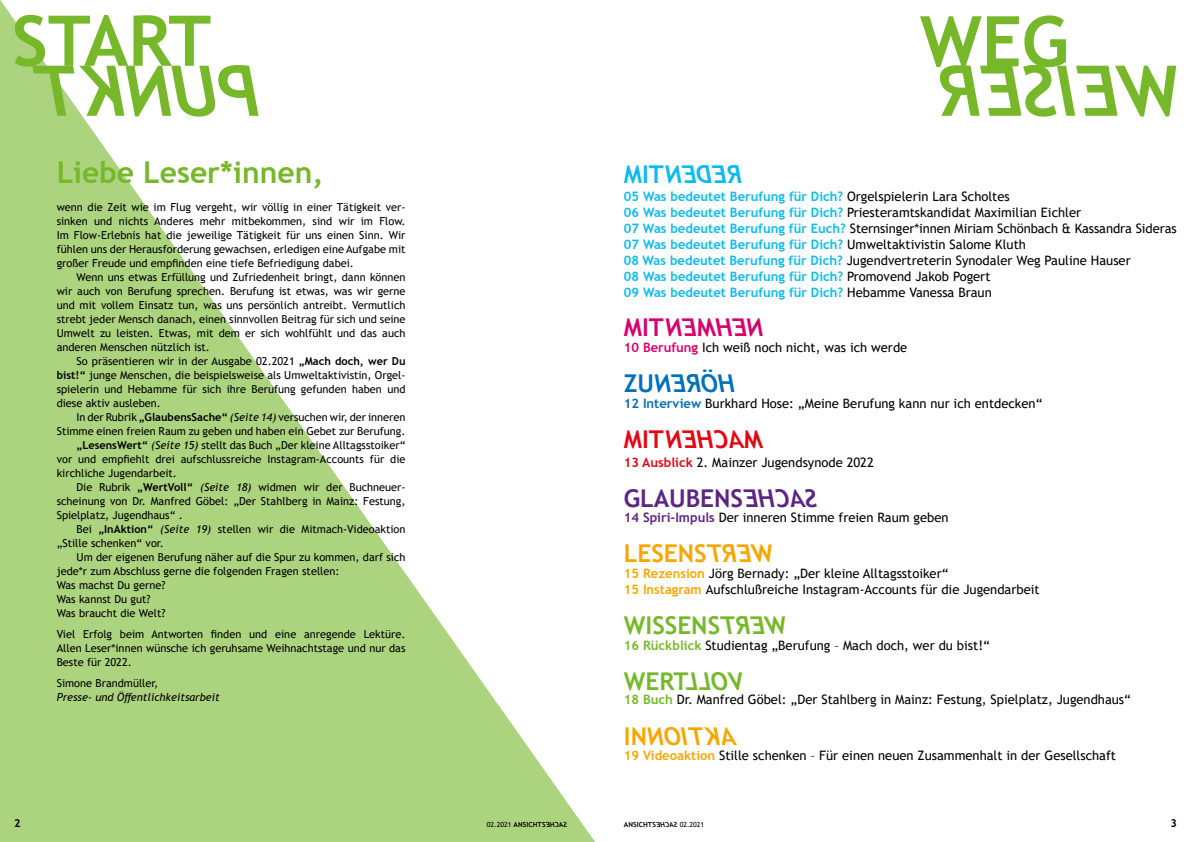
<style>
.page{position:relative;width:1191px;height:842px;background:#fff}
.page>*{position:absolute;margin:0;border:0;box-sizing:border-box;transform-origin:0 0}
.t1{font:700 70px "Trebuchet MS";color:#76b82a}
.t2{font:700 30px "Trebuchet MS";color:#76b82a}
.t3{font:700 24.5px "Trebuchet MS";color:#76b82a}
.t4{font:700 24.5px "Trebuchet MS";color:#5c2483}
.t5{font:700 24.5px "Trebuchet MS";color:#f7a600}
.t6{font:700 24.5px "Trebuchet MS";color:#0bbbef}
.t7{font:700 24.5px "Trebuchet MS";color:#d7006e}
.t8{font:700 24.5px "Trebuchet MS";color:#e30613}
.t9{font:700 24.5px "Trebuchet MS";color:#006fb9}
.t10{font:13px/16px "Trebuchet MS";color:#000}
.t11{font:11px/14px "Trebuchet MS";color:#000;text-align:justify}
.t12{font:italic 11px "Trebuchet MS";color:#000}
.t13{font:700 11px "Trebuchet MS";color:#000}
.t14{font:700 7px "Trebuchet MS";letter-spacing:.01em;color:#000}
.t15{font:7px "Trebuchet MS";color:#000}
.s1{font-weight:700}
.s2{font-style:italic}
.s3{font-weight:700;color:#0bbbef}
.s4{font-weight:700;color:#d7006e}
.s5{font-weight:700;color:#006fb9}
.s6{font-weight:700;color:#e30613}
.s7{font-weight:700;color:#5c2483}
.s8{font-weight:700;color:#f7a600}
.s9{font-weight:700;color:#76b82a}
.s10{font-weight:400}
</style>
<div class="page">
<svg style="left:0;top:0;width:595px;height:842px;fill:#acd47f"></svg>
<svg style="left:546px;top:822px;width:21px;height:5px"></svg>
<svg style="left:32px;top:65px;width:226px;height:52px"></svg>
<h1 class="t1" style="left:12px;top:-3px;width:201px">START</h1>
<h1 class="t1" style="left:920px;top:-2px;width:150px">WEG</h1>
<h2 class="t2" style="left:57px;top:153px;width:268px">Liebe Leser*innen,</h2>
<p class="t11" style="left:57px;top:200px;width:350px">wenn die Zeit wie im Flug vergeht, wir völlig in einer Tätigkeit ver&shy;sinken und nichts Anderes mehr mitbekommen, sind wir im Flow.<br>Im Flow-Erlebnis hat die jeweilige Tätigkeit für uns einen Sinn. Wir fühlen uns der Herausforderung gewachsen, erledigen eine Aufgabe mit großer Freude und empfinden eine tiefe Befriedigung dabei.</p>
<p class="t11" style="left:57px;top:270px;width:350px;text-indent:20px">Wenn uns etwas Erfüllung und Zufriedenheit bringt, dann können wir auch von Berufung sprechen. Berufung ist etwas, was wir gerne und mit vollem Einsatz tun, was uns persönlich antreibt. Vermutlich strebt jeder Mensch danach, einen sinnvollen Beitrag für sich und seine Umwelt zu leisten. Etwas, mit dem er sich wohlfühlt und das auch anderen Menschen nützlich ist.</p>
<p class="t11" style="left:57px;top:354px;width:350px;text-indent:20px">So präsentieren wir in der Ausgabe 02.2021 <span class="s1">„Mach doch, wer Du bist!“</span> junge Menschen, die beispielsweise als Umweltaktivistin, Orgel&shy;spielerin und Hebamme für sich ihre Berufung gefunden haben und diese aktiv ausleben.</p>
<p class="t11" style="left:77px;top:410px;width:330px">In der Rubrik <span class="s1">„GlaubensSache“</span> <span class="s2">(Seite 14)</span> versuchen wir, der inneren</p>
<p class="t11" style="left:57px;top:424px;width:350px">Stimme einen freien Raum zu geben und haben ein Gebet zur Berufung.</p>
<p class="t11" style="left:77px;top:438px;width:330px"><span class="s1">„LesensWert“</span> <span class="s2">(Seite 15)</span> stellt das Buch „Der kleine Alltagsstoiker“</p>
<p class="t11" style="left:57px;top:452px;width:350px">vor und empfiehlt drei aufschlussreiche Instagram-Accounts für die</p>
<p class="t11" style="left:57px;top:466px;width:122px">kirchliche Jugendarbeit.</p>
<p class="t11" style="left:77px;top:480px;width:330px">Die Rubrik <span class="s1">„WertVoll“</span> <span class="s2">(Seite 18)</span> widmen wir der Buchneuer-</p>
<p class="t11" style="left:57px;top:494px;width:350px">scheinung von Dr. Manfred Göbel: „Der Stahlberg in Mainz: Festung,</p>
<p class="t11" style="left:57px;top:508px;width:128px">Spielplatz, Jugendhaus“ .</p>
<p class="t11" style="left:77px;top:522px;width:330px">Bei <span class="s1">„InAktion“</span> <span class="s2">(Seite 19)</span> stellen wir die Mitmach-Videoaktion</p>
<p class="t11" style="left:57px;top:536px;width:109px">„Stille schenken“ vor.</p>
<p class="t11" style="left:77px;top:550px;width:330px">Um der eigenen Berufung näher auf die Spur zu kommen, darf sich</p>
<p class="t11" style="left:57px;top:564px;width:284px">jede*r zum Abschluss gerne die folgenden Fragen stellen:</p>
<p class="t11" style="left:57px;top:578px;width:110px">Was machst Du gerne?</p>
<p class="t11" style="left:57px;top:592px;width:95px">Was kannst Du gut?</p>
<p class="t11" style="left:57px;top:606px;width:110px">Was braucht die Welt?</p>
<p class="t11" style="left:57px;top:627px;width:350px">Viel Erfolg beim Antworten finden und eine anregende Lektüre.<br>Allen Leser*innen wünsche ich geruhsame Weihnachtstage und nur das Beste für 2022.</p>
<p class="t11" style="left:57px;top:676px;width:103px">Simone Brandmüller,</p>
<p class="t12" style="left:57px;top:690px;width:165px">Presse- und Öffentlichkeitsarbeit</p>
<h3 class="t6" style="left:624px;top:159px;width:42px">MIT</h3>
<p class="t10" style="left:624px;top:189px;width:554px"><span class="s3">05 Was bedeutet Berufung für Dich?</span> Orgelspielerin Lara Scholtes<br><span class="s3">06 Was bedeutet Berufung für Dich?</span> Priesteramtskandidat Maximilian Eichler<br><span class="s3">07 Was bedeutet Berufung für Euch?</span> Sternsinger*innen Miriam Schönbach &amp; Kassandra Sideras <span class="s3">07 Was bedeutet Berufung für Dich?</span> Umweltaktivistin Salome Kluth<br><span class="s3">08 Was bedeutet Berufung für Dich?</span> Jugendvertreterin Synodaler Weg Pauline Hauser<br><span class="s3">08 Was bedeutet Berufung für Dich?</span> Promovend Jakob Pogert<br><span class="s3">09 Was bedeutet Berufung für Dich?</span> Hebamme Vanessa Braun</p>
<h3 class="t7" style="left:624px;top:312px;width:42px">MIT</h3>
<p class="t10" style="left:624px;top:340px;width:285px"><span class="s4">10 Berufung</span> Ich weiß noch nicht, was ich werde</p>
<h3 class="t9" style="left:624px;top:368px;width:32px">ZU</h3>
<p class="t10" style="left:624px;top:395px;width:420px"><span class="s5">12 Interview</span> Burkhard Hose: „Meine Berufung kann nur ich entdecken“</p>
<h3 class="t8" style="left:624px;top:424px;width:42px">MIT</h3>
<p class="t10" style="left:624px;top:454px;width:251px"><span class="s6">13 Ausblick</span> 2. Mainzer Jugendsynode 2022</p>
<h3 class="t4" style="left:624px;top:483px;width:121px">GLAUBENS</h3>
<p class="t10" style="left:624px;top:510px;width:326px"><span class="s7">14 Spiri-Impuls</span> Der inneren Stimme freien Raum geben</p>
<h3 class="t5" style="left:624px;top:538px;width:84px">LESENS</h3>
<p class="t10" style="left:624px;top:565px;width:417px"><span class="s8">15 Rezension</span> Jörg Bernady: „Der kleine Alltagsstoiker“<br><span class="s8">15 Instagram</span> Aufschlußreiche Instagram-Accounts für die Jugendarbeit</p>
<h3 class="t3" style="left:624px;top:610px;width:98px">WISSENS</h3>
<p class="t10" style="left:624px;top:637px;width:367px"><span class="s9">16 Rückblick</span> Studientag „Berufung – Mach doch, wer du bist!“</p>
<h3 class="t3" style="left:624px;top:666px;width:66px">WERT</h3>
<p class="t10" style="left:624px;top:691px;width:509px"><span class="s9">18 Buch</span> Dr. Manfred Göbel: „Der Stahlberg in Mainz: Festung, Spielplatz, Jugendhaus“</p>
<h3 class="t5" style="left:624px;top:721px;width:25px">IN</h3>
<p class="t10" style="left:624px;top:747px;width:494px"><span class="s8">19 Videoaktion</span> Stille schenken – Für einen neuen Zusammenhalt in der Gesellschaft</p>
<p class="t13" style="left:14px;top:816px;width:8px">2</p>
<p class="t14" style="left:487px;top:820px;width:60px"><span class="s10">02.2021</span> ANSICHTS</p>
<p class="t14" style="left:624px;top:820px;width:34px">ANSICHTS</p>
<p class="t15" style="left:679px;top:820px;width:26px">02.2021</p>
<p class="t13" style="left:1170px;top:816px;width:8px">3</p>
</div>
